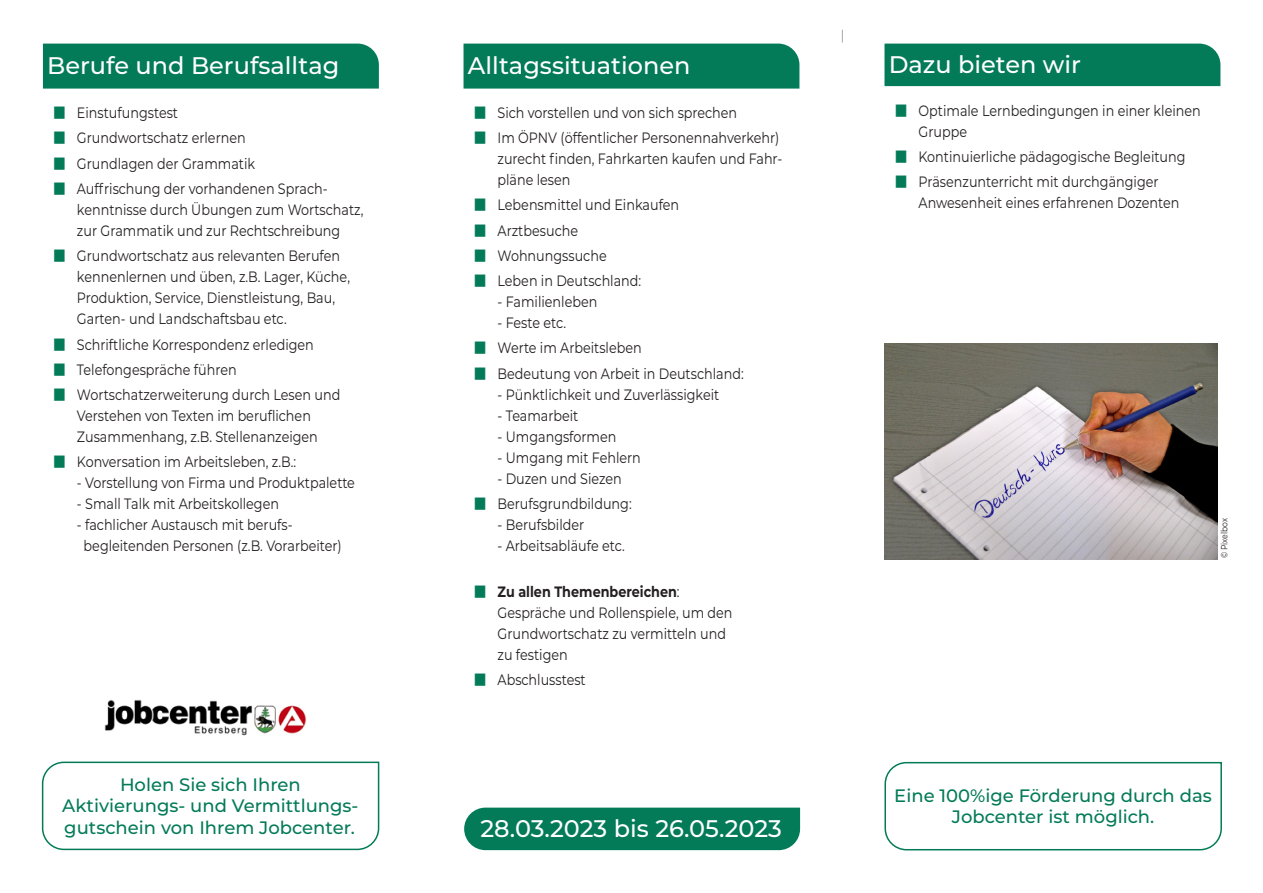
<style>
.page{position:relative;width:1263px;height:893px;background:#fff}
.page>*{position:absolute;margin:0;border:0;box-sizing:border-box;transform-origin:0 0}
.t1{font:500 24px "Montserrat";color:#fff}
.t2{font:500 18px/21.6px "Montserrat";color:#047b58;text-align:center}
.t3{font:15px/21px "Montserrat";color:#231f20;scale:.85 1}
.t4{font:9px "Montserrat";color:#231f20;scale:.85 1}
.s1{font-size:31.5px;color:#047b58}
.s2{font-weight:700}
</style>
<div class="page">
<svg style="left:842px;top:30px;width:1px;height:13px"></svg>
<div style="left:43px;top:44px;width:336px;height:45px;background:#047b58"></div>
<div style="left:884px;top:44px;width:336px;height:42px;background:#047b58"></div>
<img style="left:884px;top:343px;width:333px;height:217px">
<svg style="left:41px;top:761px;width:339px;height:90px"></svg>
<div style="left:463px;top:44px;width:336px;height:45px;background:#047b58"></div>
<img style="left:104px;top:700px;width:203px;height:36px">
<div style="left:464px;top:808px;width:336px;height:42px;background:#047b58"></div>
<svg style="left:884px;top:761px;width:338px;height:90px"></svg>
<h1 class="t1" style="left:47px;top:49px;width:294px">Berufe und Berufsalltag</h1>
<p class="t3" style="left:51px;top:102px;width:151px"><span class="s1">■</span> Einstufungstest</p>
<p class="t3" style="left:51px;top:127px;width:230px"><span class="s1">■</span> Grundwortschatz erlernen</p>
<p class="t3" style="left:51px;top:152px;width:241px"><span class="s1">■</span> Grundlagen der Grammatik</p>
<p class="t3" style="left:77px;top:178px;width:339px;text-indent:-26px"><span class="s1">■</span> Auffrischung der vorhandenen Sprach&shy;kenntnisse durch Übungen zum Wortschatz, zur Grammatik und zur Rechtschreibung</p>
<p class="t3" style="left:77px;top:245px;width:323px;text-indent:-26px"><span class="s1">■</span> Grundwortschatz aus relevanten Berufen kennenlernen und üben, z.B. Lager, Küche, Produktion, Service, Dienstleistung, Bau, Garten- und Landschaftsbau etc.</p>
<p class="t3" style="left:51px;top:333px;width:310px"><span class="s1">■</span> Schriftliche Korrespondenz erledigen</p>
<p class="t3" style="left:51px;top:358px;width:219px"><span class="s1">■</span> Telefongespräche führen</p>
<p class="t3" style="left:51px;top:384px;width:341px;text-align:center"><span class="s1">■</span> Wortschatzerweiterung durch Lesen und<br>Verstehen von Texten im beruflichen<br>Zusammenhang, z.B. Stellenanzeigen</p>
<p class="t3" style="left:51px;top:451px;width:289px"><span class="s1">■</span> Konversation im Arbeitsleben, z.B.:</p>
<p class="t3" style="left:77px;top:472px;width:329px">- Vorstellung von Firma und Produktpalette</p>
<p class="t3" style="left:77px;top:493px;width:239px">- Small Talk mit Arbeitskollegen</p>
<p class="t3" style="left:84px;top:514px;width:305px;text-indent:-7px">- fachlicher Austausch mit berufs&shy;begleitenden Personen (z.B. Vorarbeiter)</p>
<p class="t2" style="left:62px;top:773px;width:298px">Holen Sie sich Ihren<br>Aktivierungs- und Vermittlungs&shy;gutschein von Ihrem Jobcenter.</p>
<h1 class="t1" style="left:468px;top:49px;width:224px">Alltagssituationen</h1>
<p class="t3" style="left:472px;top:101px;width:314px"><span class="s1">■</span> Sich vorstellen und von sich sprechen</p>
<p class="t3" style="left:497px;top:127px;width:337px;text-indent:-26px"><span class="s1">■</span> Im ÖPNV (öffentlicher Personennahverkehr) zurecht finden, Fahrkarten kaufen und Fahr&shy;pläne lesen</p>
<p class="t3" style="left:472px;top:194px;width:245px"><span class="s1">■</span> Lebensmittel und Einkaufen</p>
<p class="t3" style="left:472px;top:219px;width:126px"><span class="s1">■</span> Arztbesuche</p>
<p class="t3" style="left:472px;top:244px;width:160px"><span class="s1">■</span> Wohnungssuche</p>
<p class="t3" style="left:472px;top:270px;width:201px"><span class="s1">■</span> Leben in Deutschland:</p>
<p class="t3" style="left:497px;top:291px;width:119px">- Familienleben</p>
<p class="t3" style="left:497px;top:312px;width:82px">- Feste etc.</p>
<p class="t3" style="left:472px;top:337px;width:201px"><span class="s1">■</span> Werte im Arbeitsleben</p>
<p class="t3" style="left:472px;top:362px;width:321px"><span class="s1">■</span> Bedeutung von Arbeit in Deutschland:</p>
<p class="t3" style="left:497px;top:383px;width:262px">- Pünktlichkeit und Zuverlässigkeit</p>
<p class="t3" style="left:497px;top:404px;width:97px">- Teamarbeit</p>
<p class="t3" style="left:497px;top:425px;width:141px">- Umgangsformen</p>
<p class="t3" style="left:497px;top:446px;width:170px">- Umgang mit Fehlern</p>
<p class="t3" style="left:497px;top:467px;width:148px">- Duzen und Siezen</p>
<p class="t3" style="left:472px;top:493px;width:189px"><span class="s1">■</span> Berufsgrundbildung:</p>
<p class="t3" style="left:497px;top:514px;width:104px">- Berufsbilder</p>
<p class="t3" style="left:497px;top:535px;width:151px">- Arbeitsabläufe etc.</p>
<p class="t3" style="left:497px;top:581px;width:278px;text-indent:-26px"><span class="s1">■</span> <span class="s2">Zu allen Themenbereichen</span>:<br>Gespräche und Rollenspiele, um den<br>Grundwortschatz zu vermitteln und zu festigen</p>
<p class="t3" style="left:472px;top:669px;width:135px"><span class="s1">■</span> Abschlusstest</p>
<h1 class="t1" style="left:480px;top:812px;width:303px">28.03.2023 bis 26.05.2023</h1>
<h1 class="t1" style="left:889px;top:48px;width:194px">Dazu bieten wir</h1>
<p class="t3" style="left:918px;top:99px;width:334px;text-indent:-26px"><span class="s1">■</span> Optimale Lernbedingungen in einer kleinen<br>Gruppe</p>
<p class="t3" style="left:893px;top:145px;width:346px"><span class="s1">■</span> Kontinuierliche pädagogische Begleitung</p>
<p class="t3" style="left:918px;top:171px;width:308px;text-indent:-26px"><span class="s1">■</span> Präsenzunterricht mit durchgängiger<br>Anwesenheit eines erfahrenen Dozenten</p>
<p class="t4" style="left:1218px;top:558px;width:49px;rotate:-90deg">© Pixelbox</p>
<p class="t2" style="left:894px;top:784px;width:319px">Eine 100%ige Förderung durch das<br>Jobcenter ist möglich.</p>
</div>
